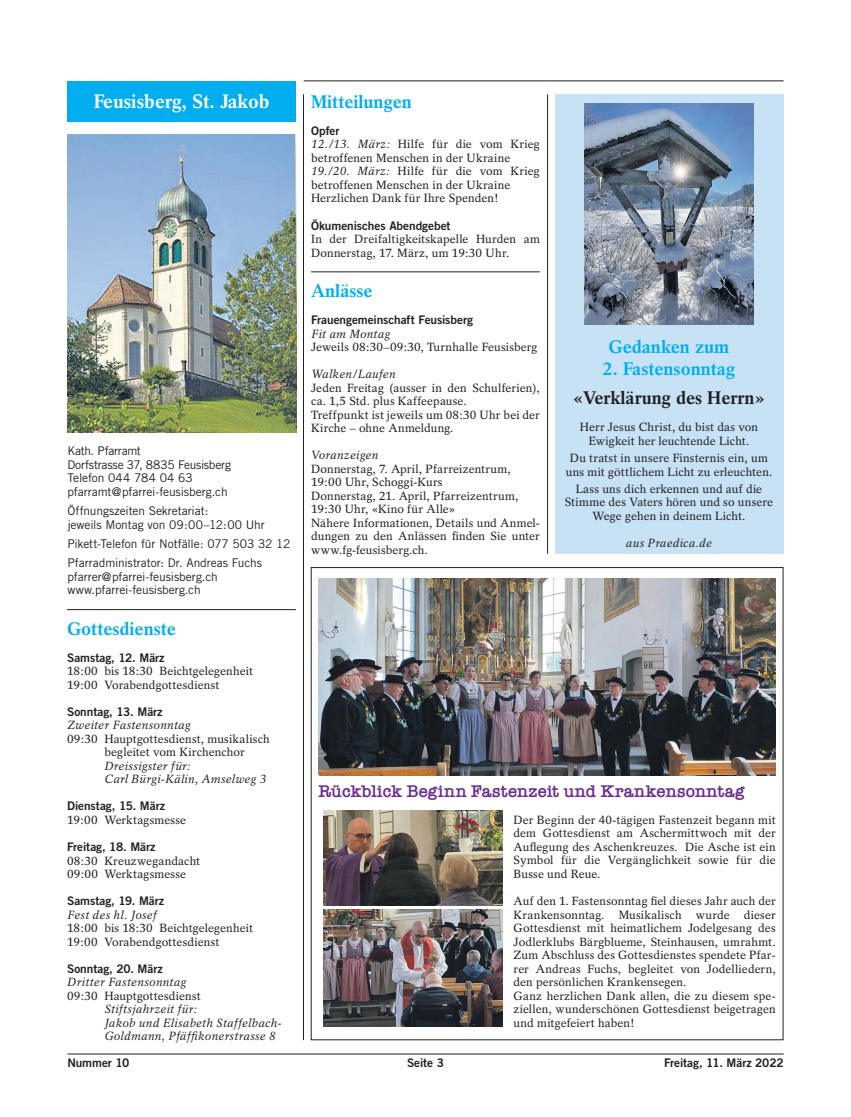
<style>
.page{position:relative;width:851px;height:1117px;background:#fff}
.page>*{position:absolute;margin:0;border:0;box-sizing:border-box;transform-origin:0 0}
.t1{font:700 19.38px "Rotation";color:#fff}
.t2{font:700 18.12px "Rotation";color:#00aeef}
.t3{font:700 18.12px "Rotation";color:#231f20}
.t4{font:600 17.5px "American Typewriter";color:#6c2c91}
.t5{font:12px/13.6px "Trade Gothic";letter-spacing:-.01em;color:#231f20}
.t6{font:11.88px/13.5px "Rotation";letter-spacing:.01em;color:#231f20}
.t7{font:italic 11.88px/13.5px "Rotation";letter-spacing:.02em;color:#231f20}
.t8{font:11.88px "Trade Gothic Bold Two";letter-spacing:-.005em;color:#231f20}
.s1{font-style:italic}
</style>
<div class="page">
<hr style="left:67px;top:609px;width:229px;height:1px;background:#231f20">
<hr style="left:67px;top:1053px;width:716px;height:1px;background:#231f20">
<hr style="left:303px;top:94px;width:1px;height:945px;background:#231f20">
<hr style="left:547px;top:94px;width:1px;height:459px;background:#231f20">
<div style="left:67px;top:81px;width:229px;height:40px;background:#00aeef"></div>
<hr style="left:303px;top:80px;width:480px;height:1px;background:#231f20">
<img style="left:67px;top:135px;width:229px;height:297px">
<div style="left:554px;top:94px;width:229px;height:459px;background:#c7e2f5"></div>
<hr style="left:311px;top:271px;width:228px;height:1px;background:#231f20">
<img style="left:585px;top:103px;width:168px;height:221px">
<img style="left:318px;top:578px;width:457px;height:197px">
<img style="left:323px;top:810px;width:179px;height:94px">
<img style="left:323px;top:909px;width:179px;height:117px">
<h1 class="t1" style="left:94px;top:90px;width:177px">Feusisberg, St. Jakob</h1>
<p class="t5" style="left:67px;top:443px;width:165px">Kath. Pfarramt<br>Dorfstrasse 37, 8835 Feusisberg<br>Telefon 044 784 04 63 pfarramt@pfarrei-feusisberg.ch</p>
<p class="t5" style="left:67px;top:503px;width:199px">Öffnungszeiten Sekretariat:<br>jeweils Montag von 09:00–12:00 Uhr</p>
<p class="t5" style="left:67px;top:534px;width:224px;line-height:19px">Pikett-Telefon für Notfälle: 077 503 32 12<br>Pfarradministrator: Dr. Andreas Fuchs</p>
<p class="t5" style="left:67px;top:569px;width:152px">pfarrer@pfarrei-feusisberg.ch www.pfarrei-feusisberg.ch</p>
<h2 class="t2" style="left:67px;top:617px;width:110px">Gottesdienste</h2>
<p class="t8" style="left:67px;top:650px;width:99px">Samstag, 12. März</p>
<p class="t6" style="left:67px;top:664px;width:187px">18:00 bis 18:30 Beichtgelegenheit<br>19:00 Vorabendgottesdienst</p>
<p class="t8" style="left:67px;top:704px;width:97px">Sonntag, 13. März</p>
<p class="t7" style="left:67px;top:718px;width:125px">Zweiter Fastensonntag</p>
<p class="t6" style="left:104px;top:732px;width:167px;text-indent:-37px">09:30 Hauptgottesdienst, musikalisch begleitet vom Kirchenchor</p>
<p class="t7" style="left:104px;top:759px;width:163px">Dreissigster für:<br>Carl Bürgi-Kälin, Amselweg 3</p>
<p class="t8" style="left:67px;top:798px;width:99px">Dienstag, 15. März</p>
<p class="t6" style="left:67px;top:813px;width:121px">19:00 Werktagsmesse</p>
<p class="t8" style="left:67px;top:839px;width:90px">Freitag, 18. März</p>
<p class="t6" style="left:67px;top:853px;width:134px">08:30 Kreuzwegandacht<br>09:00 Werktagsmesse</p>
<p class="t8" style="left:67px;top:893px;width:98px">Samstag, 19. März</p>
<p class="t7" style="left:67px;top:907px;width:91px">Fest des hl. Josef</p>
<p class="t6" style="left:67px;top:921px;width:187px">18:00 bis 18:30 Beichtgelegenheit<br>19:00 Vorabendgottesdienst</p>
<p class="t8" style="left:67px;top:960px;width:97px">Sonntag, 20. März</p>
<p class="t7" style="left:67px;top:975px;width:121px">Dritter Fastensonntag</p>
<p class="t6" style="left:67px;top:988px;width:135px">09:30 Hauptgottesdienst</p>
<p class="t7" style="left:104px;top:1002px;width:178px">Stiftsjahrzeit für:<br>Jakob und Elisabeth Staffelbach-<br>Goldmann, Pfäffikonerstrasse 8</p>
<h2 class="t2" style="left:311px;top:91px;width:102px">Mitteilungen</h2>
<p class="t8" style="left:311px;top:123px;width:30px">Opfer</p>
<p class="t6" style="left:311px;top:138px;width:230px"><span class="s1">12./13. März:</span> Hilfe für die vom Krieg betroffenen Menschen in der Ukraine <span class="s1">19./20. März:</span> Hilfe für die vom Krieg betroffenen Menschen in der Ukraine Herzlichen Dank für Ihre Spenden!</p>
<p class="t8" style="left:311px;top:218px;width:141px">Ökumenisches Abendgebet</p>
<p class="t6" style="left:311px;top:232px;width:230px">In der Dreifaltigkeitskapelle Hurden am<br>Donnerstag, 17. März, um 19:30 Uhr.</p>
<h2 class="t2" style="left:311px;top:280px;width:63px">Anlässe</h2>
<p class="t8" style="left:311px;top:312px;width:163px">Frauengemeinschaft Feusisberg</p>
<p class="t7" style="left:311px;top:327px;width:81px">Fit am Montag</p>
<p class="t6" style="left:311px;top:340px;width:228px">Jeweils 08:30–09:30, Turnhalle Feusisberg</p>
<p class="t7" style="left:311px;top:367px;width:86px">Walken/Laufen</p>
<p class="t6" style="left:311px;top:381px;width:230px">Jeden Freitag (ausser in den Schulferien), ca. 1,5 Std. plus Kaffeepause.<br>Treffpunkt ist jeweils um 08:30 Uhr bei der Kirche – ohne Anmeldung.</p>
<p class="t7" style="left:311px;top:448px;width:69px">Voranzeigen</p>
<p class="t6" style="left:311px;top:462px;width:230px">Donnerstag, 7. April, Pfarreizentrum, 19:00 Uhr, Schoggi-Kurs<br>Donnerstag, 21. April, Pfarreizentrum, 19:30 Uhr, «Kino für Alle»<br>Nähere Informationen, Details und Anmel&shy;dungen zu den Anlässen finden Sie unter www.fg-feusisberg.ch.</p>
<h2 class="t2" style="left:608px;top:335px;width:122px">Gedanken zum</h2>
<h2 class="t2" style="left:602px;top:358px;width:134px">2. Fastensonntag</h2>
<h2 class="t3" style="left:573px;top:387px;width:193px">«Verklärung des Herrn»</h2>
<p class="t6" style="left:579px;top:420px;width:180px;text-align:center">Herr Jesus Christ, du bist das von<br>Ewigkeit her leuchtende Licht.</p>
<p class="t6" style="left:565px;top:451px;width:208px;text-align:center">Du tratst in unsere Finsternis ein, um uns mit göttlichem Licht zu erleuchten.</p>
<p class="t6" style="left:564px;top:481px;width:210px;text-align:center">Lass uns dich erkennen und auf die<br>Stimme des Vaters hören und so unsere<br>Wege gehen in deinem Licht.</p>
<p class="t7" style="left:625px;top:536px;width:88px">aus Praedica.de</p>
<h3 class="t4" style="left:318px;top:777px;width:427px">Rückblick Beginn Fastenzeit und Krankensonntag</h3>
<p class="t6" style="left:513px;top:813px;width:263px;text-align:justify">Der Beginn der 40-tägigen Fastenzeit begann mit dem Gottesdienst am Aschermittwoch mit der Auflegung des Aschenkreuzes. Die Asche ist ein Symbol für die Vergänglichkeit sowie für die Busse und Reue.</p>
<p class="t6" style="left:513px;top:894px;width:263px">Auf den 1. Fastensonntag fiel dieses Jahr auch der Krankensonntag. Musikalisch wurde dieser Gottesdienst mit heimatlichem Jodelgesang des Jodlerklubs Bärgblueme, Steinhausen, umrahmt.<br>Zum Abschluss des Gottesdienstes spendete Pfar&shy;rer Andreas Fuchs, begleitet von Jodelliedern, den persönlichen Krankensegen.<br>Ganz herzlichen Dank allen, die zu diesem spe&shy;ziellen, wunderschönen Gottesdienst beigetragen und mitgefeiert haben!</p>
<p class="t8" style="left:67px;top:1055px;width:63px">Nummer 10</p>
<p class="t8" style="left:407px;top:1055px;width:38px">Seite 3</p>
<p class="t8" style="left:664px;top:1055px;width:121px">Freitag, 11. März 2022</p>
</div>
